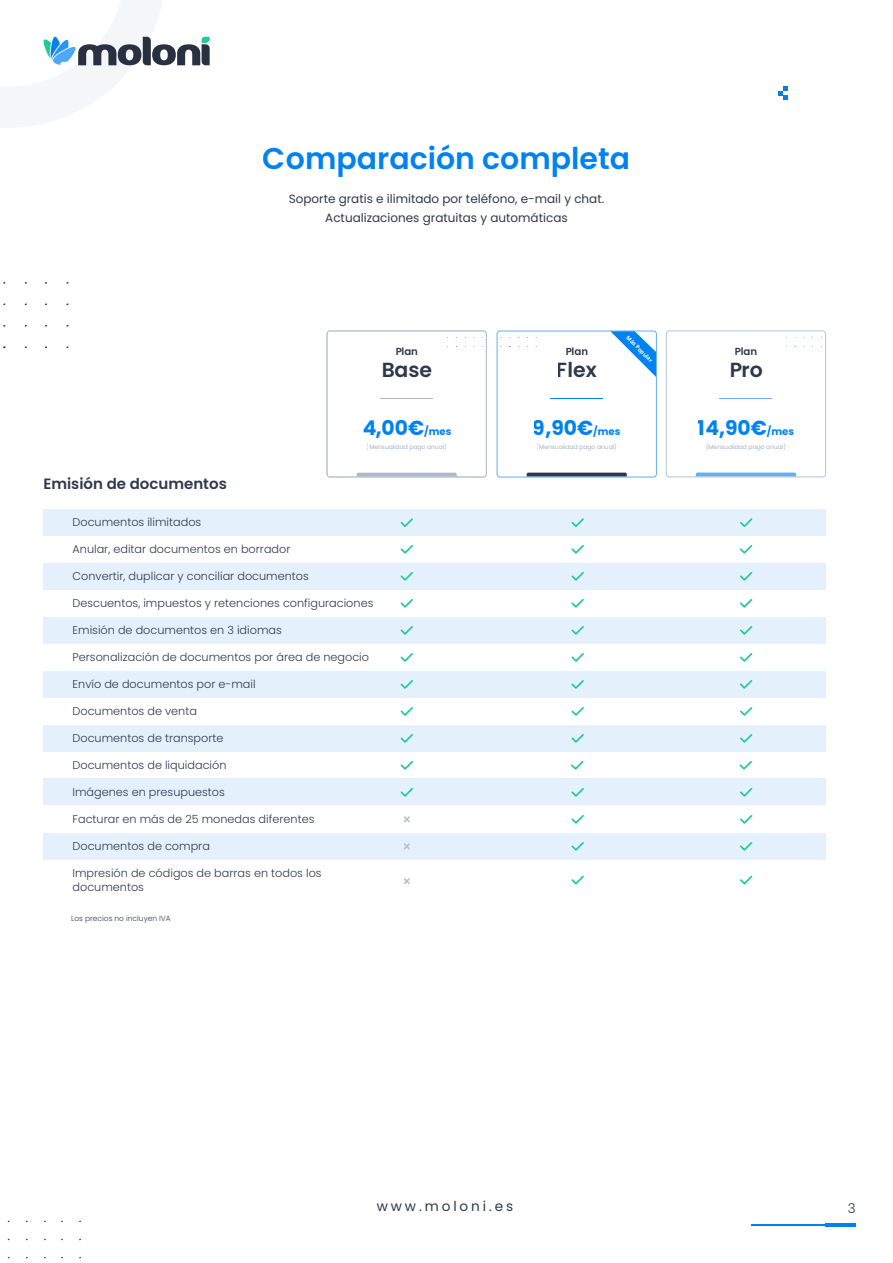
<style>
.page{position:relative;width:893px;height:1263px;background:#fff}
.page>*{position:absolute;margin:0;border:0;box-sizing:border-box;transform-origin:0 0}
.t1{font:600 30px "Poppins";color:#0082f1}
.t2{font:600 20.4px "Poppins";color:#2f394d}
.t3{font:700 20.25px "Poppins";color:#0082f1}
.t4{font:600 15px "Poppins";color:#2f394d}
.t5{font:13.65px "Poppins";letter-spacing:.21em;color:#2f394d}
.t6{font:300 13.5px "Poppins";color:#2f394d}
.t7{font:12px/19.2px "Poppins";color:#2f394d;text-align:center}
.t8{font:300 11.25px/13.5px "Poppins";color:#2f394d}
.t9{font:600 10.2px "Poppins";color:#2f394d}
.t10{font:300 7.5px "Poppins";color:#2f394d}
.t11{font:300 6px "Poppins";color:#8f9eb8}
.t12{font:700 5.55px "Open Sans";color:#fff}
.s1{font-size:10.2px}
</style>
<div class="page">
<div style="left:44px;top:509px;width:782px;height:26px;background:#e4f1fc"></div>
<div style="left:44px;top:563px;width:782px;height:27px;background:#e4f1fc"></div>
<div style="left:44px;top:617px;width:782px;height:27px;background:#e4f1fc"></div>
<div style="left:44px;top:671px;width:782px;height:27px;background:#e4f1fc"></div>
<div style="left:44px;top:725px;width:782px;height:27px;background:#e4f1fc"></div>
<div style="left:44px;top:778px;width:782px;height:27px;background:#e4f1fc"></div>
<div style="left:44px;top:833px;width:782px;height:27px;background:#e4f1fc"></div>
<svg style="left:403px;top:878px;width:7px;height:7px"></svg>
<svg style="left:403px;top:843px;width:7px;height:7px"></svg>
<svg style="left:403px;top:816px;width:7px;height:7px"></svg>
<svg style="left:400px;top:572px;width:13px;height:9px"></svg>
<svg style="left:400px;top:518px;width:13px;height:9px"></svg>
<svg style="left:400px;top:545px;width:13px;height:9px"></svg>
<svg style="left:400px;top:599px;width:13px;height:9px"></svg>
<svg style="left:400px;top:653px;width:13px;height:9px"></svg>
<svg style="left:400px;top:680px;width:13px;height:9px"></svg>
<svg style="left:400px;top:626px;width:13px;height:9px"></svg>
<svg style="left:400px;top:707px;width:13px;height:9px"></svg>
<svg style="left:400px;top:734px;width:13px;height:9px"></svg>
<svg style="left:400px;top:761px;width:13px;height:9px"></svg>
<svg style="left:400px;top:788px;width:13px;height:9px"></svg>
<svg style="left:571px;top:572px;width:13px;height:9px"></svg>
<svg style="left:571px;top:518px;width:13px;height:9px"></svg>
<svg style="left:571px;top:545px;width:13px;height:9px"></svg>
<svg style="left:571px;top:599px;width:13px;height:9px"></svg>
<svg style="left:571px;top:653px;width:13px;height:9px"></svg>
<svg style="left:571px;top:626px;width:13px;height:9px"></svg>
<svg style="left:571px;top:707px;width:13px;height:9px"></svg>
<svg style="left:571px;top:734px;width:13px;height:9px"></svg>
<svg style="left:571px;top:761px;width:13px;height:9px"></svg>
<svg style="left:571px;top:788px;width:13px;height:9px"></svg>
<svg style="left:571px;top:815px;width:13px;height:9px"></svg>
<svg style="left:571px;top:842px;width:13px;height:9px"></svg>
<svg style="left:571px;top:875px;width:13px;height:10px"></svg>
<svg style="left:740px;top:572px;width:13px;height:9px"></svg>
<svg style="left:740px;top:518px;width:13px;height:9px"></svg>
<svg style="left:740px;top:545px;width:13px;height:9px"></svg>
<svg style="left:740px;top:599px;width:13px;height:9px"></svg>
<svg style="left:740px;top:653px;width:13px;height:9px"></svg>
<svg style="left:740px;top:680px;width:13px;height:9px"></svg>
<svg style="left:740px;top:626px;width:13px;height:9px"></svg>
<svg style="left:740px;top:707px;width:13px;height:9px"></svg>
<svg style="left:740px;top:734px;width:13px;height:9px"></svg>
<svg style="left:739px;top:761px;width:13px;height:9px"></svg>
<svg style="left:740px;top:788px;width:13px;height:9px"></svg>
<svg style="left:740px;top:815px;width:13px;height:9px"></svg>
<svg style="left:740px;top:842px;width:13px;height:9px"></svg>
<svg style="left:740px;top:875px;width:13px;height:10px"></svg>
<svg style="left:571px;top:680px;width:13px;height:9px"></svg>
<svg style="left:0;top:0;width:210px;height:127px"></svg>
<hr style="left:751px;top:1224px;width:105px;height:1px;background:#0081f0">
<hr style="left:826px;top:1223px;width:30px;height:4px;background:#0081f0">
<svg style="left:779px;top:86px;width:9px;height:14px"></svg>
<svg style="left:357px;top:473px;width:100px;height:2px"></svg>
<hr style="left:380px;top:398px;width:53px;height:1px;background:#adb8ca">
<div style="left:327px;top:331px;width:160px;height:146px;border:1px solid #b6c3d4;border-radius:3px"></div>
<svg style="left:696px;top:473px;width:100px;height:2px"></svg>
<div style="left:666px;top:331px;width:160px;height:146px;border:1px solid #b6c3d4;border-radius:3px"></div>
<hr style="left:720px;top:398px;width:52px;height:1px;background:#63aff1">
<svg style="left:527px;top:473px;width:100px;height:2px"></svg>
<hr style="left:550px;top:398px;width:53px;height:1px;background:#0082f1">
<svg style="left:612px;top:333px;width:43px;height:43px"></svg>
<div style="left:497px;top:331px;width:160px;height:146px;border:1px solid #63aff1;border-radius:3px"></div>
<h1 class="t1" style="left:263px;top:141px;width:369px">Comparación completa</h1>
<p class="t7" style="left:289px;top:189px;width:317px">Soporte gratis e ilimitado por teléfono, e-mail y chat.<br>Actualizaciones gratuitas y automáticas</p>
<p class="t9" style="left:395px;top:346px;width:24px">Plan</p>
<h2 class="t2" style="left:381px;top:358px;width:52px">Base</h2>
<p class="t9" style="left:565px;top:346px;width:24px">Plan</p>
<h2 class="t2" style="left:557px;top:358px;width:42px">Flex</h2>
<p class="t12" style="left:630px;top:334px;width:36px;rotate:45deg">Más Popular</p>
<h3 class="t3" style="left:362px;top:416px;width:91px">4,00€<span class="s1">/mes</span></h3>
<p class="t11" style="left:367px;top:444px;width:81px">(Mensualidad pago anual)</p>
<h3 class="t4" style="left:43px;top:475px;width:185px">Emisión de documentos</h3>
<p class="t8" style="left:73px;top:516px;width:130px">Documentos ilimitados</p>
<p class="t8" style="left:73px;top:543px;width:219px">Anular, editar documentos en borrador</p>
<p class="t8" style="left:73px;top:570px;width:238px">Convertir, duplicar y conciliar documentos</p>
<p class="t8" style="left:73px;top:597px;width:302px">Descuentos, impuestos y retenciones configuraciones</p>
<p class="t8" style="left:73px;top:624px;width:211px">Emisión de documentos en 3 idiomas</p>
<p class="t8" style="left:73px;top:651px;width:298px">Personalización de documentos por área de negocio</p>
<p class="t8" style="left:73px;top:678px;width:185px">Envío de documentos por e-mail</p>
<p class="t8" style="left:73px;top:705px;width:126px">Documentos de venta</p>
<p class="t8" style="left:73px;top:732px;width:152px">Documentos de transporte</p>
<p class="t8" style="left:73px;top:759px;width:155px">Documentos de liquidación</p>
<p class="t8" style="left:73px;top:786px;width:154px">Imágenes en presupuestos</p>
<p class="t8" style="left:73px;top:813px;width:243px">Facturar en más de 25 monedas diferentes</p>
<p class="t8" style="left:73px;top:840px;width:139px">Documentos de compra</p>
<p class="t8" style="left:73px;top:867px;width:251px">Impresión de códigos de barras en todos los documentos</p>
<p class="t10" style="left:71px;top:914px;width:101px">Los precios no incluyen IVA</p>
<h3 class="t3" style="left:533px;top:416px;width:89px">9,90€<span class="s1">/mes</span></h3>
<p class="t11" style="left:537px;top:444px;width:81px">(Mensualidad pago anual)</p>
<p class="t9" style="left:735px;top:346px;width:24px">Plan</p>
<h2 class="t2" style="left:729px;top:358px;width:35px">Pro</h2>
<h3 class="t3" style="left:698px;top:416px;width:98px">14,90€<span class="s1">/mes</span></h3>
<p class="t11" style="left:706px;top:444px;width:81px">(Mensualidad pago anual)</p>
<p class="t5" style="left:377px;top:1199px;width:138px">www.moloni.es</p>
<p class="t6" style="left:848px;top:1200px;width:9px">3</p>
</div>
